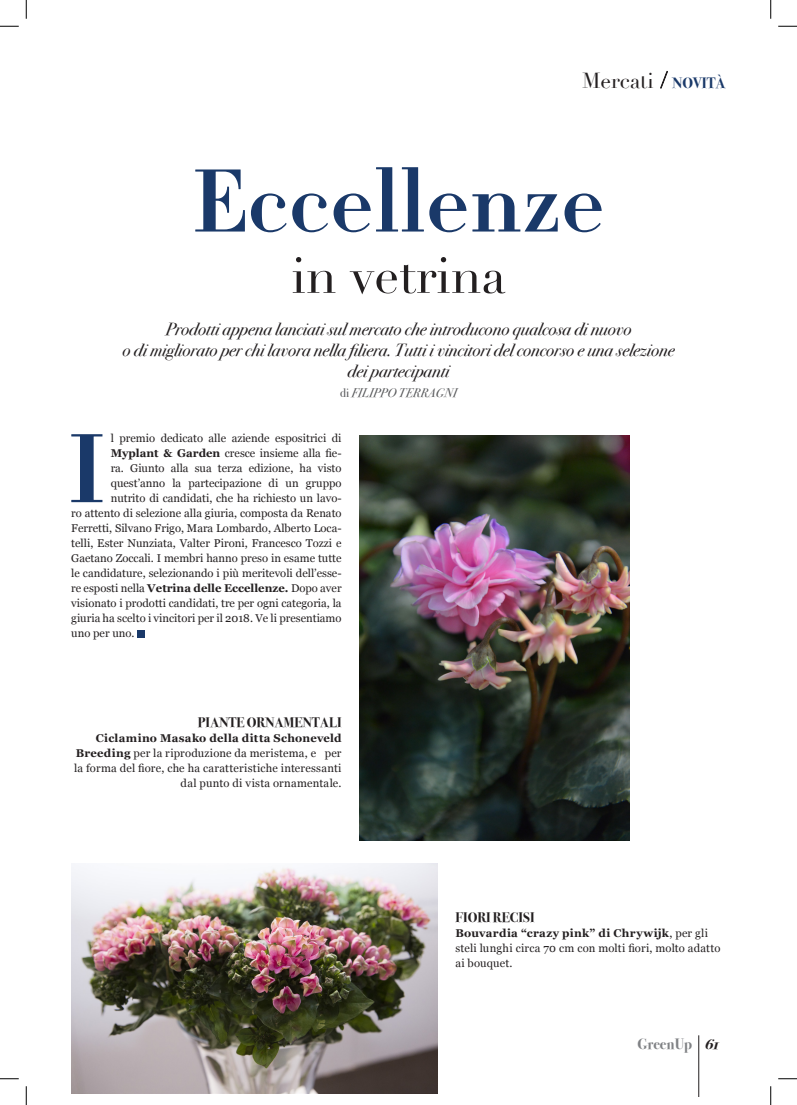
<style>
.page{position:relative;width:797px;height:1105px;background:#fff}
.page>*{position:absolute;margin:0;border:0;box-sizing:border-box;transform-origin:0 0}
.Capolettera_testo_ar{font:95.88px "Didot HTF B06 Bold";color:#1a3969}
.t1{font:87.5px "Didot HTF B06 Bold";color:#1a3969}
.t2{font:50px "Didot";color:#231f20}
.t3{font:21.25px "Didot";color:#231f20}
.Sommario_Def{font:italic 17.5px/21px "Bodoni Svty Two ITCTT";color:#231f20;text-align:center}
.t4{font:700 15px "Bodoni Svty Two OSITCTT";color:#808285}
.Titoletto{font:700 13.75px "Bodoni Svty Two ITCTT";color:#231f20}
.Sommario_Def-2{font:italic 12.5px "Bodoni Svty Two ITCTT";color:#57585a}
.Capolettera_testo_ar-2{font:11.25px "Georgia";color:#231f20}
.Testo_articolo{font:11.25px/15px "Georgia";letter-spacing:.02em;color:#231f20;text-align:right}
.Capolettera_testo_ar-3{font:700 11.25px "Georgia";color:#231f20}
.s1{font-family:"Didot HTF B06 Bold"}
.s2{font-family:"Bodoni Svty Two ITCTT";font-weight:700;font-size:15px;color:#1a3969}
.s3{font-style:normal}
.s4{font-weight:700}
.s5{font-weight:400}
.s6{font-style:italic;color:#231f20}
</style>
<div class="page">
<hr style="left:698px;top:1035px;width:1px;height:61px;background:#231f20">
<svg style="left:660px;top:71px;width:8px;height:18px"></svg>
<div style="left:137px;top:630px;width:7px;height:7px;background:#1a3969"></div>
<img style="left:359px;top:435px;width:270px;height:406px">
<img style="left:71px;top:863px;width:366px;height:230px">
<svg style="left:0;top:25px;width:19px;height:2px"></svg>
<svg style="left:778px;top:25px;width:19px;height:2px"></svg>
<svg style="left:0;top:1078px;width:19px;height:1px"></svg>
<svg style="left:778px;top:1078px;width:19px;height:1px"></svg>
<svg style="left:25px;top:0;width:2px;height:19px"></svg>
<svg style="left:25px;top:1086px;width:2px;height:19px"></svg>
<svg style="left:770px;top:0;width:1px;height:19px"></svg>
<svg style="left:770px;top:1086px;width:1px;height:19px"></svg>
<h3 class="t3" style="left:582px;top:67px;width:145px">Mercati <span class="s1">/</span> <span class="s2">NOVITÀ</span></h3>
<p class="t1" style="left:192px;top:146px;width:414px">Eccellenze</p>
<p class="t2" style="left:291px;top:245px;width:216px">in vetrina</p>
<p class="Sommario_Def" style="left:165px;top:318px;width:468px">Prodotti appena lanciati sul mercato che introducono qualcosa di nuovo</p>
<p class="Sommario_Def" style="left:122px;top:339px;width:553px">o di migliorato per chi lavora nella filiera. Tutti i vincitori del concorso e una selezione dei partecipanti</p>
<p class="Sommario_Def-2" style="left:340px;top:382px;width:118px"><span class="s3">di</span> FILIPPO TERRAGNI</p>
<p class="Capolettera_testo_ar" style="left:68px;top:408px;width:40px">I</p>
<p class="Capolettera_testo_ar-2" style="left:111px;top:430px;width:232px">l premio dedicato alle aziende espositrici di</p>
<p class="Capolettera_testo_ar-2" style="left:111px;top:445px;width:232px"><span class="s4">Myplant &amp; Garden</span> cresce insieme alla fie-</p>
<p class="Capolettera_testo_ar-2" style="left:111px;top:460px;width:232px">ra. Giunto alla sua terza edizione, ha visto</p>
<p class="Capolettera_testo_ar-2" style="left:111px;top:475px;width:232px">quest’anno la partecipazione di un gruppo</p>
<p class="Capolettera_testo_ar-2" style="left:111px;top:490px;width:232px">nutrito di candidati, che ha richiesto un lavo-</p>
<p class="Capolettera_testo_ar-2" style="left:71px;top:505px;width:272px">ro attento di selezione alla giuria, composta da Renato</p>
<p class="Capolettera_testo_ar-2" style="left:71px;top:520px;width:272px">Ferretti, Silvano Frigo, Mara Lombardo, Alberto Loca-</p>
<p class="Capolettera_testo_ar-2" style="left:71px;top:535px;width:272px">telli, Ester Nunziata, Valter Pironi, Francesco Tozzi e</p>
<p class="Capolettera_testo_ar-2" style="left:71px;top:550px;width:272px">Gaetano Zoccali. I membri hanno preso in esame tutte</p>
<p class="Capolettera_testo_ar-2" style="left:71px;top:565px;width:272px">le candidature, selezionando i più meritevoli dell’esse-</p>
<p class="Capolettera_testo_ar-3" style="left:71px;top:580px;width:272px"><span class="s5">re esposti nella</span> Vetrina delle Eccellenze. <span class="s5">Dopo aver</span></p>
<p class="Capolettera_testo_ar-2" style="left:71px;top:595px;width:272px">visionato i prodotti candidati, tre per ogni categoria, la</p>
<p class="Capolettera_testo_ar-2" style="left:71px;top:610px;width:272px">giuria ha scelto i vincitori per il 2018. Ve li presentiamo</p>
<p class="Capolettera_testo_ar-2" style="left:71px;top:625px;width:65px">uno per uno.</p>
<p class="Titoletto" style="left:198px;top:711px;width:145px">PIANTE ORNAMENTALI</p>
<p class="Testo_articolo" style="left:74px;top:730px;width:269px"><span class="s4">Ciclamino Masako della ditta Schoneveld Breeding</span> per la riproduzione da meristema, e per la forma del fiore, che ha caratteristiche interessanti dal punto di vista ornamentale.</p>
<p class="Titoletto" style="left:455px;top:906px;width:81px">FIORI RECISI</p>
<p class="Testo_articolo" style="left:455px;top:925px;width:267px;text-align:left"><span class="s4">Bouvardia “crazy pink” di Chrywijk</span>, per gli steli lunghi circa 70 cm con molti fiori, molto adatto ai bouquet.</p>
<h3 class="t4" style="left:637px;top:1035px;width:87px">GreenUp <span class="s6">61</span></h3>
</div>
